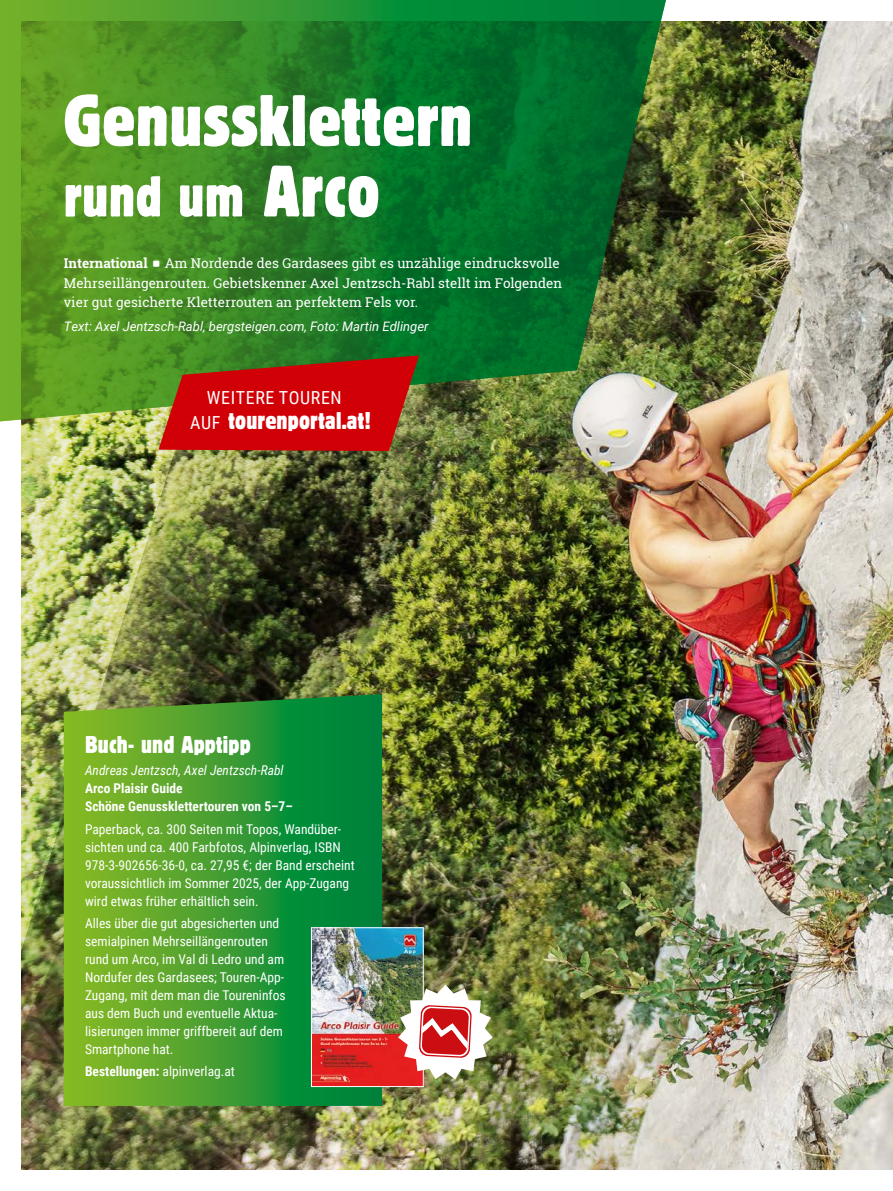
<style>
.page{position:relative;width:893px;height:1191px;background:#fff}
.page>*{position:absolute;margin:0;border:0;box-sizing:border-box;transform-origin:0 0}
.t1{font:condensed 72px "Block BE";letter-spacing:.01em;color:#fff}
.t2{font:condensed 57px "Block BE";letter-spacing:.01em;color:#fff}
.Kastentext_Ro_9_12{font:condensed 24px "Block BE";letter-spacing:.01em;color:#fff}
.Kasten_Headline_16{font:condensed 24px "Block BE";letter-spacing:.01em;color:#fff}
.Kastentext_Ro_9_12-2{font:18px "Roboto Condensed";letter-spacing:.035em;color:#fff}
.Kastentext_Ro_9_12-3{font:13.5px/18px "Roboto Condensed";color:#fff}
.Intro{font:13.5px/19.5px "Roboto Slab";color:#fff}
.Kastentext_Ro_9_12-4{font:700 13.5px "Roboto Condensed";color:#fff}
.Kastentext_Ro_9_12-5{font:italic 13.5px "Roboto Condensed";color:#fff}
.Intro-2{font:italic 13.05px "Roboto";color:#fff}
.s1{font-size:72px}
.s2{font-weight:700}
.s3{font-family:"Block BE Extra Cn";font-size:22.5px}
.s4{font-family:"Roboto Condensed";font-stretch:normal;font-size:18px}
</style>
<div class="page">
<img style="left:510px;top:21px;width:383px;height:1148px">
<img style="left:336px;top:422px;width:174px;height:748px">
<img style="left:21px;top:422px;width:315px;height:748px">
<svg style="left:0;top:0;width:669px;height:422px;background:#32822b"></svg>
<svg style="left:159px;top:355px;width:260px;height:96px;background:#b61d10"></svg>
<svg style="left:64px;top:694px;width:318px;height:412px;background:#429d30"></svg>
<img style="left:313px;top:929px;width:109px;height:156px">
<div style="left:311px;top:927px;width:113px;height:160px;border:1px solid #fff"></div>
<img style="left:398px;top:984px;width:95px;height:95px">
<p class="t1" style="left:64px;top:79px;width:410px">Genussklettern</p>
<p class="t2" style="left:64px;top:163px;width:318px">rund um <span class="s1">Arco</span></p>
<p class="Intro" style="left:64px;top:253px;width:500px"><span class="s2">International</span> <span class="s3">•</span> Am Nordende des Gardasees gibt es unzählige eindrucksvolle<br>Mehrseillängenrouten. Gebietskenner Axel Jentzsch-Rabl stellt im Folgenden vier gut gesicherte Kletterrouten an perfektem Fels vor.</p>
<p class="Intro-2" style="left:64px;top:317px;width:366px">Text: Axel Jentzsch-Rabl, bergsteigen.com, Foto: Martin Edlinger</p>
<p class="Kastentext_Ro_9_12-2" style="left:207px;top:384px;width:137px">WEITERE TOUREN</p>
<p class="Kastentext_Ro_9_12" style="left:190px;top:407px;width:182px"><span class="s4">AUF</span> tourenportal.at!</p>
<p class="Kasten_Headline_16" style="left:85px;top:730px;width:167px">Buch- und Apptipp</p>
<p class="Kastentext_Ro_9_12-5" style="left:85px;top:761px;width:200px">Andreas Jentzsch, Axel Jentzsch-Rabl</p>
<p class="Kastentext_Ro_9_12-4" style="left:85px;top:779px;width:99px">Arco Plaisir Guide</p>
<p class="Kastentext_Ro_9_12-4" style="left:85px;top:797px;width:209px">Schöne Genussklettertouren von 5–7–</p>
<p class="Kastentext_Ro_9_12-3" style="left:85px;top:819px;width:271px">Paperback, ca. 300 Seiten mit Topos, Wandüber&shy;sichten und ca. 400 Farbfotos, Alpinverlag, ISBN 978-3-902656-36-0, ca. 27,95 €; der Band erscheint voraussichtlich im Sommer 2025, der App-Zugang wird etwas früher erhältlich sein.</p>
<p class="Kastentext_Ro_9_12-3" style="left:85px;top:913px;width:202px">Alles über die gut abgesicherten und semialpinen Mehrseillängenrouten rund um Arco, im Val di Ledro und am Nordufer des Gardasees; Touren-App-Zugang, mit dem man die Toureninfos aus dem Buch und eventuelle Aktua&shy;lisierungen immer griffbereit auf dem Smartphone hat.</p>
<p class="Kastentext_Ro_9_12-3" style="left:85px;top:1061px;width:151px"><span class="s2">Bestellungen:</span> alpinverlag.at</p>
</div>
